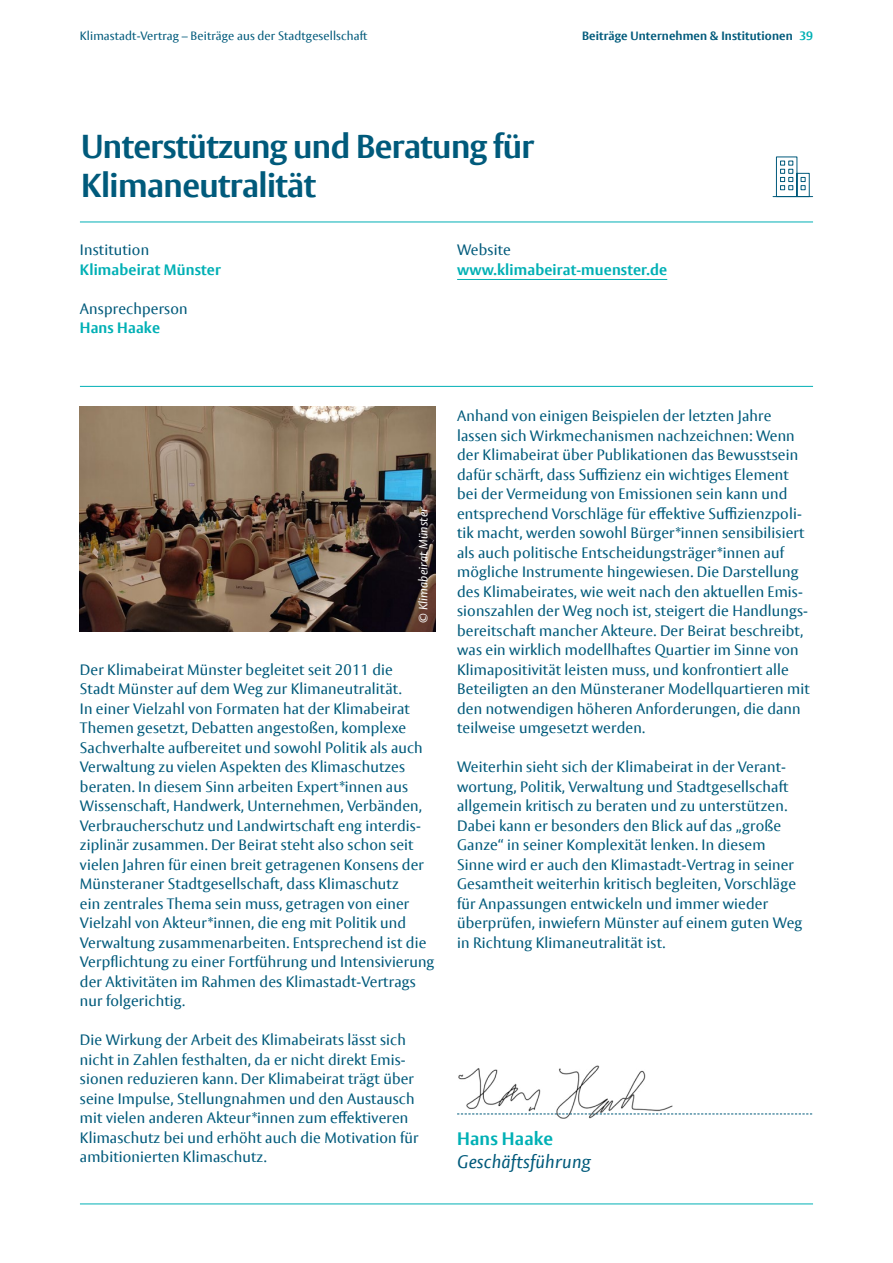
<style>
.page{position:relative;width:893px;height:1263px;background:#fff}
.page>*{position:absolute;margin:0;border:0;box-sizing:border-box;transform-origin:0 0}
.t1{font:700 33px/39px "Vesta Pro";letter-spacing:-.02em;color:#005a7b}
.t2{font:italic 18px "Vesta Pro";letter-spacing:.01em;color:#005a7b}
.t3{font:700 18px "Vesta Pro";letter-spacing:.01em;color:#00b0b5}
.t4{font:15px/19.5px "Vesta Pro";letter-spacing:.01em;color:#005a7b}
.t5{font:700 15px "Vesta Pro";letter-spacing:.01em;color:#00b0b5}
.t6{font:12px "Vesta Pro";letter-spacing:.01em;color:#005a7b}
.t7{font:700 12px "Vesta Pro";letter-spacing:.01em;color:#005a7b}
.t8{font:italic 12px "Vesta Pro";letter-spacing:.01em;color:#fff}
.t9{font:700 12px "Vesta Pro";color:#00b0b5}
</style>
<div class="page">
<hr style="left:80px;top:222px;width:733px;height:1px;background:#00b0b5">
<hr style="left:80px;top:1203px;width:733px;height:1px;background:#00b0b5">
<svg style="left:772px;top:156px;width:41px;height:41px"></svg>
<img style="left:79px;top:407px;width:357px;height:224px">
<hr style="left:80px;top:386px;width:733px;height:1px;background:#00b0b5">
<hr style="left:457px;top:279px;width:210px;height:1px;background:#00b0b5">
<svg style="left:674px;top:1113px;width:138px;height:1px"></svg>
<img style="left:457px;top:1065px;width:217px;height:54px">
<p class="t6" style="left:80px;top:28px;width:289px">Klimastadt-Vertrag – Beiträge aus der Stadtgesellschaft</p>
<p class="t7" style="left:582px;top:28px;width:212px">Beiträge Unternehmen &amp; Institutionen</p>
<p class="t9" style="left:800px;top:29px;width:15px">39</p>
<h1 class="t1" style="left:81px;top:126px;width:455px">Unterstützung und Beratung für<br>Klimaneutralität</h1>
<p class="t4" style="left:80px;top:240px;width:71px">Institution</p>
<p class="t5" style="left:80px;top:260px;width:142px">Klimabeirat Münster</p>
<p class="t4" style="left:80px;top:299px;width:109px">Ansprechperson</p>
<p class="t5" style="left:80px;top:319px;width:82px">Hans Haake</p>
<p class="t4" style="left:457px;top:240px;width:55px">Website</p>
<p class="t5" style="left:457px;top:260px;width:212px">www.klimabeirat-muenster.de</p>
<p class="t8" style="left:416px;top:623px;width:118px;rotate:-90deg">© Klimabeirat Münster</p>
<p class="t4" style="left:80px;top:659px;width:356px">Der Klimabeirat Münster begleitet seit 2011 die<br>Stadt Münster auf dem Weg zur Klimaneutralität.<br>In einer Vielzahl von Formaten hat der Klimabeirat Themen gesetzt, Debatten angestoßen, komplexe Sachverhalte aufbereitet und sowohl Politik als auch Verwaltung zu vielen Aspekten des Klimaschutzes beraten. In diesem Sinn arbeiten Expert*innen aus Wissenschaft, Handwerk, Unternehmen, Verbänden, Verbraucherschutz und Landwirtschaft eng interdis&shy;ziplinär zusammen. Der Beirat steht also schon seit vielen Jahren für einen breit getragenen Konsens der Münsteraner Stadtgesellschaft, dass Klimaschutz<br>ein zentrales Thema sein muss, getragen von einer Vielzahl von Akteur*innen, die eng mit Politik und Verwaltung zusammenarbeiten. Entsprechend ist die Verpflichtung zu einer Fortführung und Intensivierung der Aktivitäten im Rahmen des Klimastadt-Vertrags nur folgerichtig.</p>
<p class="t4" style="left:80px;top:1030px;width:340px">Die Wirkung der Arbeit des Klimabeirats lässt sich nicht in Zahlen festhalten, da er nicht direkt Emis&shy;sionen reduzieren kann. Der Klimabeirat trägt über seine Impulse, Stellungnahmen und den Austausch mit vielen anderen Akteur*innen zum effektiveren Klimaschutz bei und erhöht auch die Motivation für ambitionierten Klimaschutz.</p>
<p class="t4" style="left:457px;top:406px;width:354px">Anhand von einigen Beispielen der letzten Jahre lassen sich Wirkmechanismen nachzeichnen: Wenn der Klimabeirat über Publikationen das Bewusstsein dafür schärft, dass Suffizienz ein wichtiges Element bei der Vermeidung von Emissionen sein kann und entsprechend Vorschläge für effektive Suffizienzpoli&shy;tik macht, werden sowohl Bürger*innen sensibilisiert als auch politische Entscheidungsträger*innen auf mögliche Instrumente hingewiesen. Die Darstellung des Klimabeirates, wie weit nach den aktuellen Emis&shy;sionszahlen der Weg noch ist, steigert die Handlungs&shy;bereitschaft mancher Akteure. Der Beirat beschreibt, was ein wirklich modellhaftes Quartier im Sinne von Klimapositivität leisten muss, und konfrontiert alle Beteiligten an den Münsteraner Modellquartieren mit den notwendigen höheren Anforderungen, die dann teilweise umgesetzt werden.</p>
<p class="t4" style="left:457px;top:757px;width:347px">Weiterhin sieht sich der Klimabeirat in der Verant&shy;wortung, Politik, Verwaltung und Stadtgesellschaft allgemein kritisch zu beraten und zu unterstützen.<br>Dabei kann er besonders den Blick auf das „große Ganze“ in seiner Komplexität lenken. In diesem Sinne wird er auch den Klimastadt-Vertrag in seiner Gesamtheit weiterhin kritisch begleiten, Vorschläge für Anpassungen entwickeln und immer wieder überprüfen, inwiefern Münster auf einem guten Weg in Richtung Klimaneutralität ist.</p>
<p class="t3" style="left:457px;top:1128px;width:98px">Hans Haake</p>
<p class="t2" style="left:457px;top:1151px;width:135px">Geschäftsführung</p>
</div>
